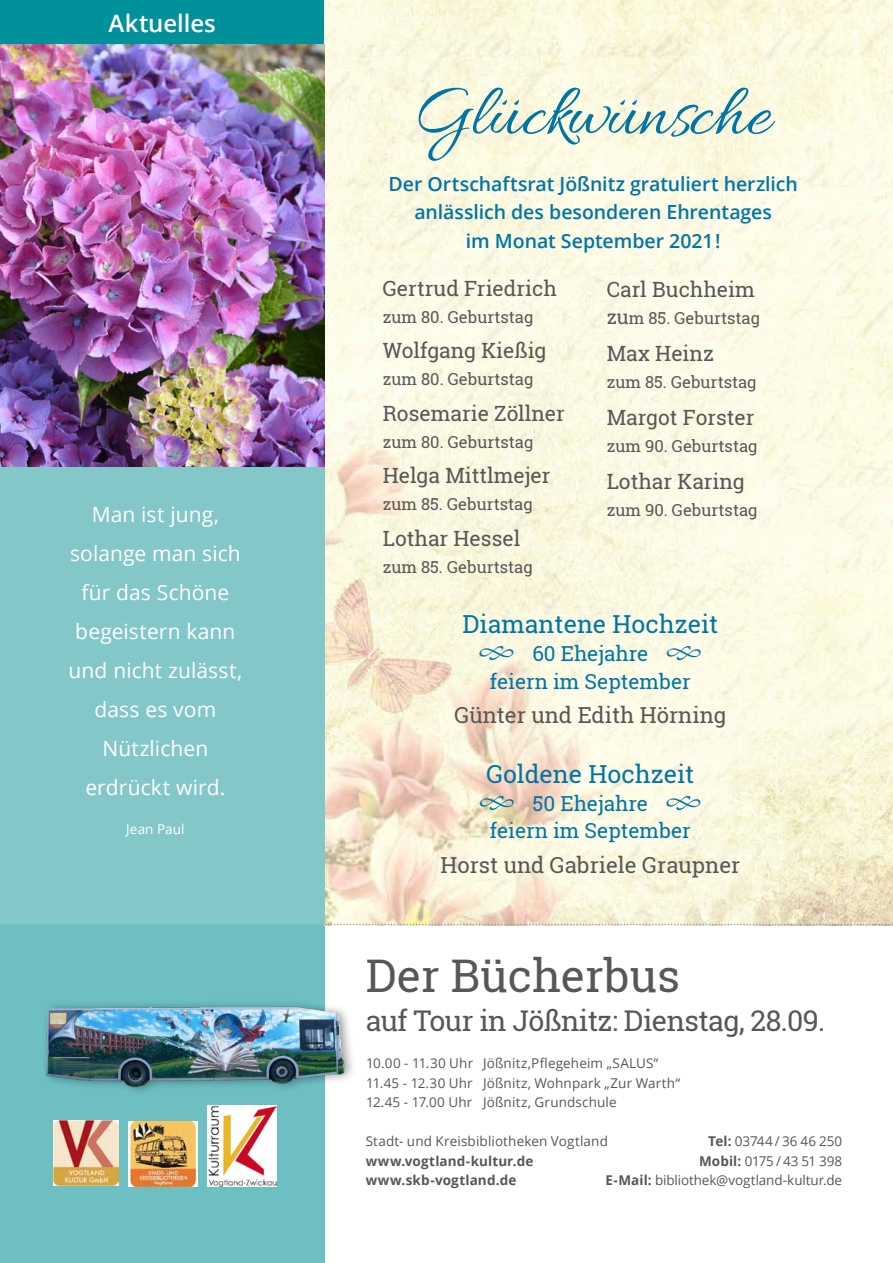
<style>
.page{position:relative;width:893px;height:1263px;background:#fff}
.page>*{position:absolute;margin:0;border:0;box-sizing:border-box;transform-origin:0 0}
.t1{font:75px "Allura";letter-spacing:-.005em;color:#0075a5}
.t2{font:45px "Roboto Slab";color:#575756}
.t3{font:28.5px "Roboto Slab";letter-spacing:-.02em;color:#575756}
.t4{font:24.75px "Roboto Slab";color:#0075a5}
.t5{font:600 24px "Open Sans";color:#fff}
.t6{font:22.05px "Roboto Slab";color:#575756}
.t7{font:21px "Roboto Slab";color:#575756}
.t8{font:21px/39px "Open Sans";letter-spacing:.005em;color:#fff;text-align:center}
.t9{font:20.7px/27.6px "Roboto Slab";color:#0075a5;text-align:center}
.t10{font:600 19.5px/28.5px "Open Sans";letter-spacing:-.005em;color:#0075a5;text-align:center}
.t11{font:16.5px "Roboto Slab";color:#575756}
.t12{font:13.5px/19.5px "Open Sans";letter-spacing:.01em;color:#575756}
.t13{font:13.5px/19.5px "Open Sans";letter-spacing:-.01em;color:#575756;text-align:right}
.t14{font:700 13.5px/19.5px "Open Sans";letter-spacing:.01em;color:#575756}
.t15{font:13.5px "Open Sans";letter-spacing:.01em;color:#fff}
.s1{font-size:19.5px}
.s2{font-weight:700}
</style>
<div class="page">
<div style="left:0;top:0;width:325px;height:1263px;background:#6dbfc2"></div>
<div style="left:0;top:0;width:325px;height:45px;background:#00919b"></div>
<img style="left:325px;top:0;width:568px;height:924px">
<svg style="left:325px;top:924px;width:568px;height:1px"></svg>
<img style="left:53px;top:1120px;width:65px;height:66px">
<img style="left:128px;top:1121px;width:70px;height:65px">
<img style="left:207px;top:1106px;width:69px;height:80px">
<div style="left:42px;top:999px;width:315px;height:97px;background:#000;opacity:.38"></div>
<img style="left:46px;top:1005px;width:300px;height:82px">
<div style="left:0;top:45px;width:325px;height:879px;background:#84c7c9"></div>
<img style="left:0;top:45px;width:325px;height:421px">
<svg style="left:480px;top:795px;width:34px;height:15px"></svg>
<svg style="left:667px;top:795px;width:34px;height:15px"></svg>
<svg style="left:480px;top:646px;width:34px;height:14px"></svg>
<svg style="left:667px;top:646px;width:34px;height:14px"></svg>
<h3 class="t5" style="left:109px;top:7px;width:109px">Aktuelles</h3>
<h3 class="t8" style="left:69px;top:494px;width:175px">Man ist jung, solange man sich für das Schöne begeistern kann und nicht zulässt, dass es vom<br>Nützlichen erdrückt wird.</h3>
<p class="t15" style="left:126px;top:820px;width:60px">Jean Paul</p>
<h1 class="t1" style="left:413px;top:72px;width:359px">Glückwünsche</h1>
<h3 class="t10" style="left:389px;top:169px;width:411px">Der Ortschaftsrat Jößnitz gratuliert herzlich anlässlich des besonderen Ehrentages<br>im Monat September 2021!</h3>
<h3 class="t7" style="left:383px;top:273px;width:176px">Gertrud Friedrich</h3>
<p class="t11" style="left:383px;top:305px;width:152px">zum 80. Geburtstag</p>
<h3 class="t7" style="left:383px;top:336px;width:165px">Wolfgang Kießig</h3>
<p class="t11" style="left:383px;top:368px;width:152px">zum 80. Geburtstag</p>
<h3 class="t7" style="left:383px;top:399px;width:184px">Rosemarie Zöllner</h3>
<p class="t11" style="left:383px;top:430px;width:152px">zum 80. Geburtstag</p>
<h3 class="t7" style="left:383px;top:461px;width:169px">Helga Mittlmejer</h3>
<p class="t11" style="left:383px;top:493px;width:151px">zum 85. Geburtstag</p>
<h3 class="t7" style="left:383px;top:524px;width:139px">Lothar Hessel</h3>
<p class="t11" style="left:383px;top:555px;width:151px">zum 85. Geburtstag</p>
<h3 class="t7" style="left:607px;top:275px;width:150px">Carl Buchheim</h3>
<p class="t11" style="left:607px;top:306px;width:155px"><span class="s1">zu</span>m 85. Geburtstag</p>
<h3 class="t7" style="left:607px;top:339px;width:109px">Max Heinz</h3>
<p class="t11" style="left:607px;top:370px;width:151px">zum 85. Geburtstag</p>
<h3 class="t7" style="left:607px;top:403px;width:149px">Margot Forster</h3>
<p class="t11" style="left:607px;top:434px;width:152px">zum 90. Geburtstag</p>
<h3 class="t7" style="left:607px;top:467px;width:140px">Lothar Karing</h3>
<p class="t11" style="left:607px;top:498px;width:152px">zum 90. Geburtstag</p>
<h3 class="t4" style="left:462px;top:607px;width:257px">Diamantene Hochzeit</h3>
<h3 class="t9" style="left:490px;top:639px;width:202px">60 Ehejahre<br>feiern im September</h3>
<h3 class="t6" style="left:454px;top:700px;width:273px">Günter und Edith Hörning</h3>
<h3 class="t4" style="left:486px;top:757px;width:209px">Goldene Hochzeit</h3>
<h3 class="t9" style="left:490px;top:789px;width:202px">50 Ehejahre<br>feiern im September</h3>
<h3 class="t6" style="left:440px;top:849px;width:301px">Horst und Gabriele Graupner</h3>
<h2 class="t2" style="left:366px;top:945px;width:316px">Der Bücherbus</h2>
<h3 class="t3" style="left:366px;top:1001px;width:461px">auf Tour in Jößnitz: Dienstag, 28.09.</h3>
<p class="t12" style="left:366px;top:1053px;width:316px">10.00 - 11.30 Uhr Jößnitz,Pflegeheim „SALUS“<br>11.45 - 12.30 Uhr Jößnitz, Wohnpark „Zur Warth“<br>12.45 - 17.00 Uhr Jößnitz, Grundschule</p>
<p class="t12" style="left:366px;top:1131px;width:244px">Stadt- und Kreisbibliotheken Vogtland</p>
<p class="t14" style="left:366px;top:1150px;width:169px">www.vogtland-kultur.de www.skb-vogtland.de</p>
<p class="t13" style="left:605px;top:1131px;width:238px"><span class="s2">Tel:</span> 03744 / 36 46 250<br><span class="s2">Mobil:</span> 0175 / 43 51 398<br><span class="s2">E-Mail:</span> bibliothek@vogtland-kultur.de</p>
</div>
